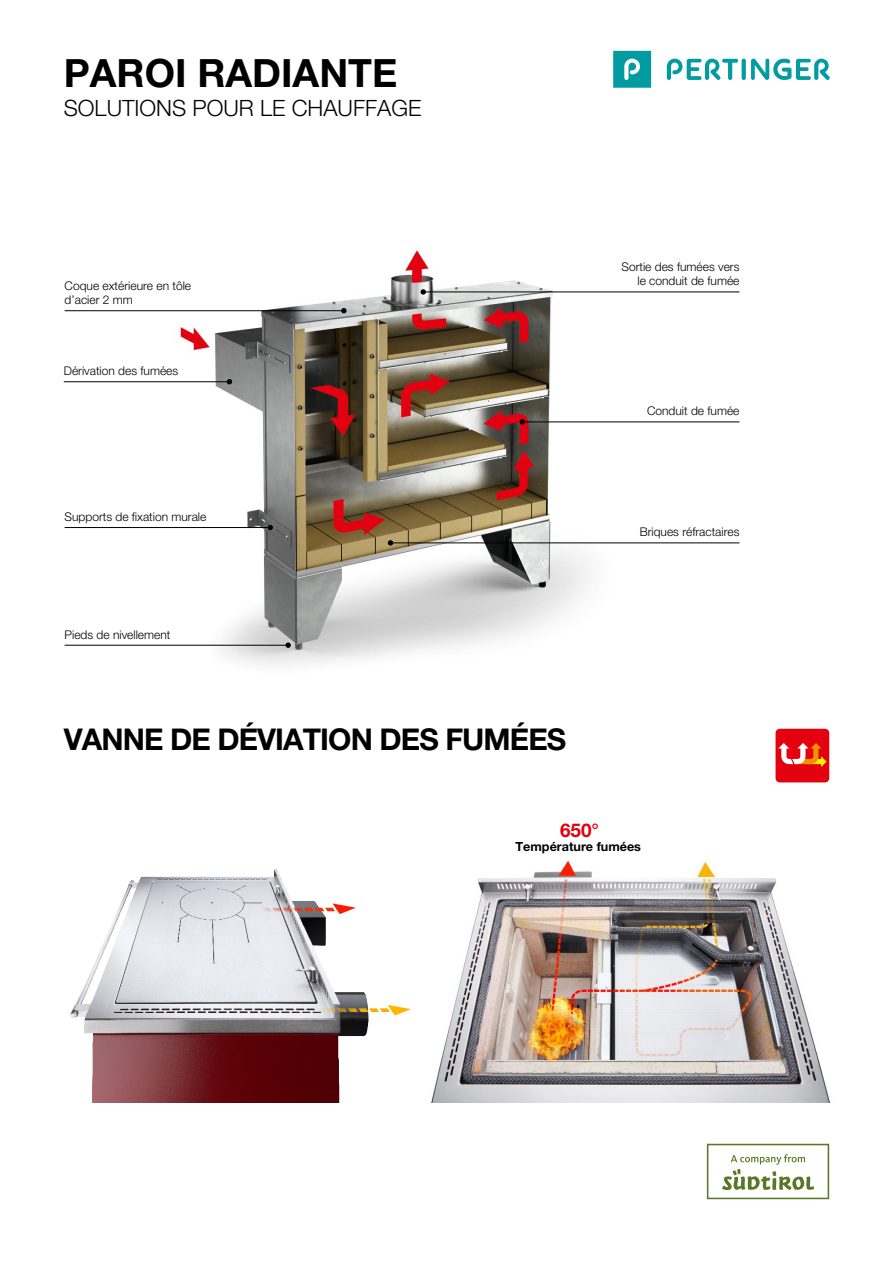
<style>
.page{position:relative;width:893px;height:1263px;background:#fff}
.page>*{position:absolute;margin:0;border:0;box-sizing:border-box;transform-origin:0 0}
.t1{font:700 39px "Helvetica Neue LT Std";color:#000}
.t2{font:700 30px "Helvetica Neue LT Std";letter-spacing:-.03em;color:#000}
.t3{font:300 22.5px "Helvetica Neue LT Std";color:#000}
.t4{font:700 18.9px "Helvetica Neue LT Std";color:#e3000f}
.t5{font:700 12.6px "Helvetica Neue LT Std";color:#000}
.t6{font:300 12px/14.4px "Helvetica Neue LT Std";color:#000;text-align:right}
</style>
<div class="page">
<div style="left:613px;top:51px;width:38px;height:37px;background:#009ca1"></div>
<svg style="left:624px;top:59px;width:16px;height:21px"></svg>
<svg style="left:667px;top:59px;width:163px;height:21px"></svg>
<div style="left:776px;top:729px;width:53px;height:53px;background:#e3000f;border-radius:4px"></div>
<svg style="left:778px;top:743px;width:49px;height:24px"></svg>
<img style="left:86px;top:249px;width:631px;height:416px">
<img style="left:431px;top:860px;width:399px;height:242px">
<img style="left:70px;top:869px;width:326px;height:233px">
<svg style="left:261px;top:903px;width:95px;height:11px"></svg>
<svg style="left:316px;top:1005px;width:95px;height:10px"></svg>
<div style="left:705px;top:1142px;width:126px;height:59px;background:linear-gradient(to bottom,#dde4d3,#dde4d3)"></div>
<svg style="left:707px;top:1144px;width:122px;height:55px"></svg>
<hr style="left:390px;top:543px;width:349px;height:1px;background:#000">
<svg style="left:388px;top:540px;width:5px;height:6px"></svg>
<hr style="left:522px;top:422px;width:217px;height:1px;background:#000">
<svg style="left:520px;top:419px;width:5px;height:6px"></svg>
<hr style="left:423px;top:292px;width:316px;height:1px;background:#000">
<svg style="left:421px;top:289px;width:5px;height:6px"></svg>
<hr style="left:65px;top:310px;width:279px;height:1px;background:#000">
<svg style="left:341px;top:308px;width:6px;height:5px"></svg>
<hr style="left:65px;top:527px;width:205px;height:1px;background:#000">
<svg style="left:268px;top:525px;width:5px;height:5px"></svg>
<hr style="left:65px;top:645px;width:223px;height:1px;background:#000">
<svg style="left:285px;top:642px;width:6px;height:6px"></svg>
<hr style="left:64px;top:381px;width:165px;height:1px;background:#000">
<svg style="left:227px;top:379px;width:5px;height:5px"></svg>
<h1 class="t1" style="left:64px;top:49px;width:335px">PAROI RADIANTE</h1>
<h3 class="t3" style="left:64px;top:94px;width:359px">SOLUTIONS POUR LE CHAUFFAGE</h3>
<p class="t6" style="left:65px;top:278px;width:128px;text-align:left">Coque extérieure en tôle d’acier 2 mm</p>
<p class="t6" style="left:64px;top:363px;width:116px">Dérivation des fumées</p>
<p class="t6" style="left:621px;top:259px;width:120px">Sortie des fumées vers le conduit de fumée</p>
<p class="t6" style="left:647px;top:404px;width:94px">Conduit de fumée</p>
<p class="t6" style="left:65px;top:509px;width:143px">Supports de fixation murale</p>
<p class="t6" style="left:65px;top:627px;width:107px">Pieds de nivellement</p>
<h2 class="t2" style="left:64px;top:721px;width:504px">VANNE DE DÉVIATION DES FUMÉES</h2>
<h3 class="t4" style="left:560px;top:819px;width:41px">650°</h3>
<p class="t6" style="left:640px;top:525px;width:101px">Briques réfractaires</p>
<p class="t5" style="left:516px;top:838px;width:127px">Température fumées</p>
</div>
